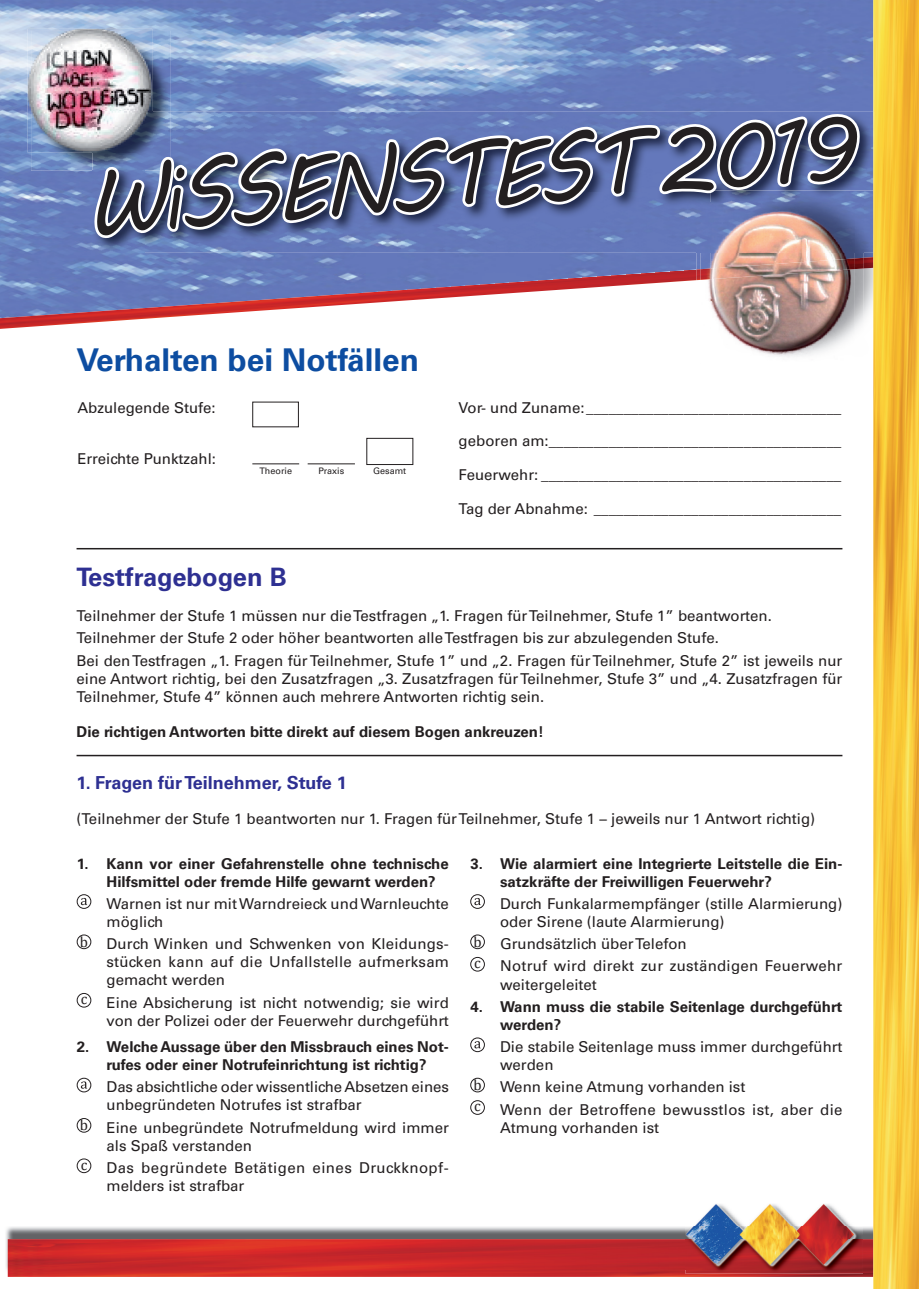
<style>
.page{position:relative;width:919px;height:1289px;background:#fff}
.page>*{position:absolute;margin:0;border:0;box-sizing:border-box;transform-origin:0 0}
.t1{font:88.5px "MV Boli";color:#231f20}
.t2{font:700 31.5px "Univers LT Pro 65";color:#0d4da1}
.t3{font:700 25.5px "Univers LT Pro 65";color:#2e3092}
.t4{font:700 18px "Univers LT Pro 65";color:#2e3092}
.t5{font:15px/18px "Univers LT Pro 55 Roman";color:#231f20}
.t6{font:700 15px/18px "Univers LT Pro 65";color:#231f20}
.t7{font:15px/18px "Univers LT Pro 55 Roman";letter-spacing:.02em;color:#231f20}
.t8{font:15px/18px "Univers LT Pro 55 Roman";letter-spacing:.03em;color:#231f20}
.t9{font:15px "Cambria";color:#231f20}
.t10{font:9px "Univers LT Pro 55 Roman";color:#231f20}
</style>
<div class="page">
<img style="left:0;top:0;width:91px;height:269px">
<img style="left:31px;top:152px;width:60px;height:19px">
<img style="left:27px;top:29px;width:64px;height:123px">
<img style="left:31px;top:31px;width:60px;height:121px">
<img style="left:6px;top:1227px;width:867px;height:46px">
<img style="left:8px;top:1239px;width:865px;height:37px">
<img style="left:0;top:269px;width:91px;height:60px">
<svg style="left:861px;top:1227px;width:1px;height:12px"></svg>
<img style="left:685px;top:1239px;width:177px;height:34px">
<img style="left:685px;top:1204px;width:176px;height:65px">
<img style="left:747px;top:346px;width:88px;height:11px">
<img style="left:873px;top:0;width:45px;height:1288px">
<img style="left:873px;top:112px;width:1px;height:140px">
<svg style="left:91px;top:0;width:782px;height:346px"></svg>
<svg style="left:474px;top:897px;width:6px;height:8px"></svg>
<div style="left:470px;top:894px;width:14px;height:14px;border:1px solid #231f20;border-radius:50%"></div>
<div style="left:470px;top:934px;width:14px;height:15px;border:1px solid #231f20;border-radius:50%"></div>
<div style="left:470px;top:957px;width:14px;height:14px;border:1px solid #231f20;border-radius:50%"></div>
<svg style="left:474px;top:1041px;width:6px;height:7px"></svg>
<div style="left:470px;top:1037px;width:14px;height:15px;border:1px solid #231f20;border-radius:50%"></div>
<div style="left:470px;top:1077px;width:14px;height:15px;border:1px solid #231f20;border-radius:50%"></div>
<div style="left:470px;top:1100px;width:14px;height:14px;border:1px solid #231f20;border-radius:50%"></div>
<div style="left:252px;top:402px;width:47px;height:25px;border:1px solid #231f20"></div>
<hr style="left:252px;top:463px;width:47px;height:1px;background:#231f20">
<hr style="left:307px;top:463px;width:48px;height:1px;background:#231f20">
<div style="left:366px;top:438px;width:47px;height:27px;border:1px solid #231f20"></div>
<hr style="left:77px;top:548px;width:765px;height:1px;background:#231f20">
<hr style="left:77px;top:754px;width:765px;height:2px;background:#231f20">
<svg style="left:81px;top:897px;width:6px;height:8px"></svg>
<div style="left:77px;top:894px;width:14px;height:14px;border:1px solid #231f20;border-radius:50%"></div>
<div style="left:77px;top:934px;width:14px;height:15px;border:1px solid #231f20;border-radius:50%"></div>
<div style="left:77px;top:993px;width:14px;height:14px;border:1px solid #231f20;border-radius:50%"></div>
<svg style="left:81px;top:1081px;width:6px;height:7px"></svg>
<div style="left:77px;top:1077px;width:14px;height:15px;border:1px solid #231f20;border-radius:50%"></div>
<div style="left:77px;top:1118px;width:14px;height:14px;border:1px solid #231f20;border-radius:50%"></div>
<div style="left:77px;top:1158px;width:14px;height:14px;border:1px solid #231f20;border-radius:50%"></div>
<h1 class="t1" style="left:81px;top:142px;width:775px;rotate:-4deg">WiSSENSTEST 2019</h1>
<h2 class="t2" style="left:77px;top:337px;width:344px">Verhalten bei Notfällen</h2>
<p class="t5" style="left:77px;top:397px;width:140px">Abzulegende Stufe:</p>
<p class="t5" style="left:77px;top:449px;width:140px">Erreichte Punktzahl:</p>
<p class="t10" style="left:259px;top:464px;width:34px">Theorie</p>
<p class="t10" style="left:318px;top:464px;width:27px">Praxis</p>
<p class="t10" style="left:373px;top:464px;width:35px">Gesamt</p>
<p class="t5" style="left:458px;top:397px;width:384px">Vor- und Zuname: __________________________________</p>
<p class="t5" style="left:458px;top:431px;width:384px">geboren am:_______________________________________</p>
<p class="t5" style="left:458px;top:465px;width:384px">Feuerwehr: ________________________________________</p>
<p class="t5" style="left:458px;top:498px;width:384px">Tag der Abnahme: _________________________________</p>
<h3 class="t3" style="left:77px;top:559px;width:212px">Testfragebogen B</h3>
<p class="t5" style="left:77px;top:604px;width:767px;line-height:22.2px">Teilnehmer der Stufe 1 müssen nur die Testfragen „1. Fragen für Teilnehmer, Stufe 1” beantworten.<br>Teilnehmer der Stufe 2 oder höher beantworten alle Testfragen bis zur abzulegenden Stufe.<br>Bei den Testfragen „1. Fragen für Teilnehmer, Stufe 1” und „2. Fragen für Teilnehmer, Stufe 2” ist jeweils nur</p>
<p class="t5" style="left:77px;top:668px;width:767px">eine Antwort richtig, bei den Zusatzfragen „3. Zusatzfragen für Teilnehmer, Stufe 3” und „4. Zusatzfragen für<br>Teilnehmer, Stufe 4” können auch mehrere Antworten richtig sein.</p>
<p class="t6" style="left:77px;top:721px;width:469px">Die richtigen Antworten bitte direkt auf diesem Bogen ankreuzen!</p>
<p class="t4" style="left:77px;top:769px;width:272px">1. Fragen für Teilnehmer, Stufe 1</p>
<p class="t5" style="left:77px;top:808px;width:740px">(Teilnehmer der Stufe 1 beantworten nur 1. Fragen für Teilnehmer, Stufe 1 – jeweils nur 1 Antwort richtig)</p>
<p class="t6" style="left:500px;top:853px;width:344px;text-indent:-30px">3. Wie alarmiert eine Integrierte Leitstelle die Ein&shy;satzkräfte der Freiwilligen Feuerwehr?</p>
<p class="t5" style="left:500px;top:893px;width:344px">Durch Funkalarmempfänger (stille Alarmierung) oder Sirene (laute Alarmierung)</p>
<p class="t5" style="left:473px;top:934px;width:215px"><sup>b</sup> Grundsätzlich über Telefon</p>
<p class="t9" style="left:474px;top:954px;width:8px">c</p>
<p class="t5" style="left:500px;top:956px;width:344px">Notruf wird direkt zur zuständigen Feuerwehr weitergeleitet</p>
<p class="t6" style="left:500px;top:996px;width:344px;text-indent:-30px">4. Wann muss die stabile Seitenlage durchgeführt werden?</p>
<p class="t5" style="left:500px;top:1037px;width:344px">Die stabile Seitenlage muss immer durchgeführt werden</p>
<p class="t5" style="left:473px;top:1077px;width:273px"><sup>b</sup> Wenn keine Atmung vorhanden ist</p>
<p class="t9" style="left:474px;top:1097px;width:8px">c</p>
<p class="t7" style="left:500px;top:1099px;width:344px">Wenn der Betroffene bewusstlos ist, aber die<br>Atmung vorhanden ist</p>
<p class="t6" style="left:107px;top:853px;width:343px;text-indent:-30px">1. Kann vor einer Gefahrenstelle ohne technische<br>Hilfsmittel oder fremde Hilfe gewarnt werden?</p>
<p class="t5" style="left:107px;top:893px;width:344px">Warnen ist nur mit Warndreieck und Warnleuchte möglich</p>
<p class="t5" style="left:107px;top:934px;width:344px;text-align:justify;text-indent:-27px"><sup>b</sup> Durch Winken und Schwenken von Kleidungs&shy;stücken kann auf die Unfallstelle aufmerksam gemacht werden</p>
<p class="t9" style="left:81px;top:990px;width:8px">c</p>
<p class="t5" style="left:107px;top:992px;width:344px">Eine Absicherung ist nicht notwendig; sie wird von der Polizei oder der Feuerwehr durchgeführt</p>
<p class="t6" style="left:77px;top:1036px;width:373px;text-align:center">2. Welche Aussage über den Missbrauch eines Not&shy;rufes oder einer Notrufeinrichtung ist richtig?</p>
<p class="t5" style="left:107px;top:1077px;width:344px">Das absichtliche oder wissentliche Absetzen eines unbegründeten Notrufes ist strafbar</p>
<p class="t5" style="left:107px;top:1117px;width:344px;text-indent:-27px"><sup>b</sup> Eine unbegründete Notrufmeldung wird immer als Spaß verstanden</p>
<p class="t9" style="left:81px;top:1155px;width:8px">c</p>
<p class="t8" style="left:107px;top:1157px;width:343px">Das begründete Betätigen eines Druckknopf&shy;melders ist strafbar</p>
</div>
